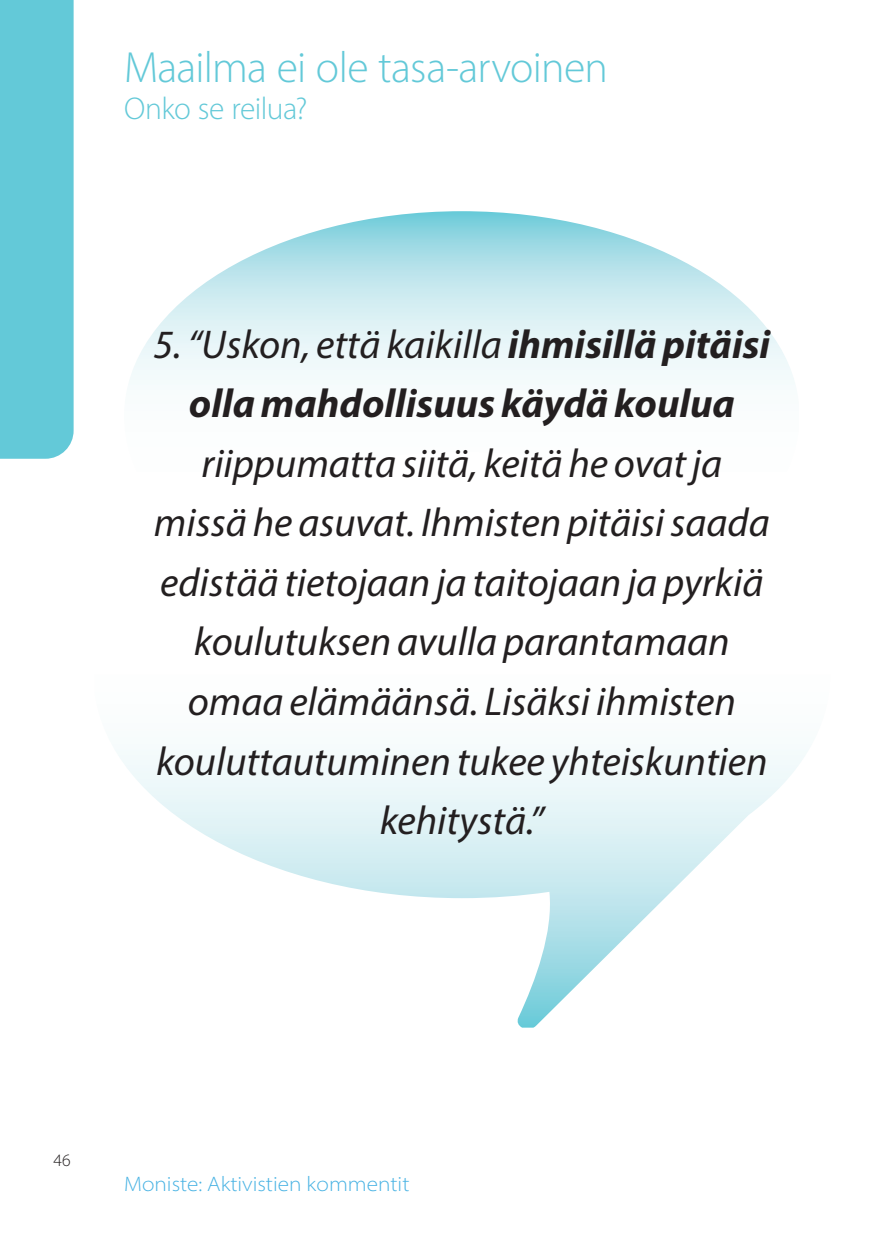
<style>
.page{position:relative;width:874px;height:1241px;background:#fff}
.page>*{position:absolute;margin:0;border:0;box-sizing:border-box;transform-origin:0 0}
.t1{font:300 43.75px "Myriad Pro";letter-spacing:-.02em;color:#63c9d8}
.t2{font:italic 40.25px/59.5px "Myriad Pro";color:#231f20;text-align:center}
.t3{font:italic 700 40.25px/59.5px "Myriad Pro";color:#231f20;text-align:center}
.t4{font:300 31.5px "Myriad Pro";letter-spacing:-.015em;color:#63c9d8}
.t5{font:300 semi-expanded 21px "Myriad Pro";color:#47b2e3}
.t6{font:300 17.5px "Myriad Pro";color:#231f20}
.s1{font-weight:400}
</style>
<div class="page">
<div style="left:0;top:0;width:74px;height:458px;background:#63c9d8"></div>
<img style="left:129px;top:211px;width:666px;height:174px">
<img style="left:116px;top:750px;width:692px;height:277px">
<p class="t1" style="left:124px;top:42px;width:485px">Maailma ei ole tasa-arvoinen</p>
<p class="t4" style="left:124px;top:90px;width:185px">Onko se reilua?</p>
<p class="t3" style="left:153px;top:313px;width:618px"><span class="s1">5. “Uskon, että kaikilla</span> ihmisillä pitäisi olla mahdollisuus käydä koulua</p>
<p class="t2" style="left:154px;top:433px;width:617px">riippumatta siitä, keitä he ovat ja missä he asuvat. Ihmisten pitäisi saada edistää tietojaan ja taitojaan ja pyrkiä koulutuksen avulla parantamaan omaa elämäänsä. Lisäksi ihmisten kouluttautuminen tukee yhteiskuntien kehitystä.”</p>
<p class="t6" style="left:53px;top:1149px;width:19px">46</p>
<p class="t5" style="left:124px;top:1170px;width:287px">Moniste: Aktivistien kommentit</p>
</div>
